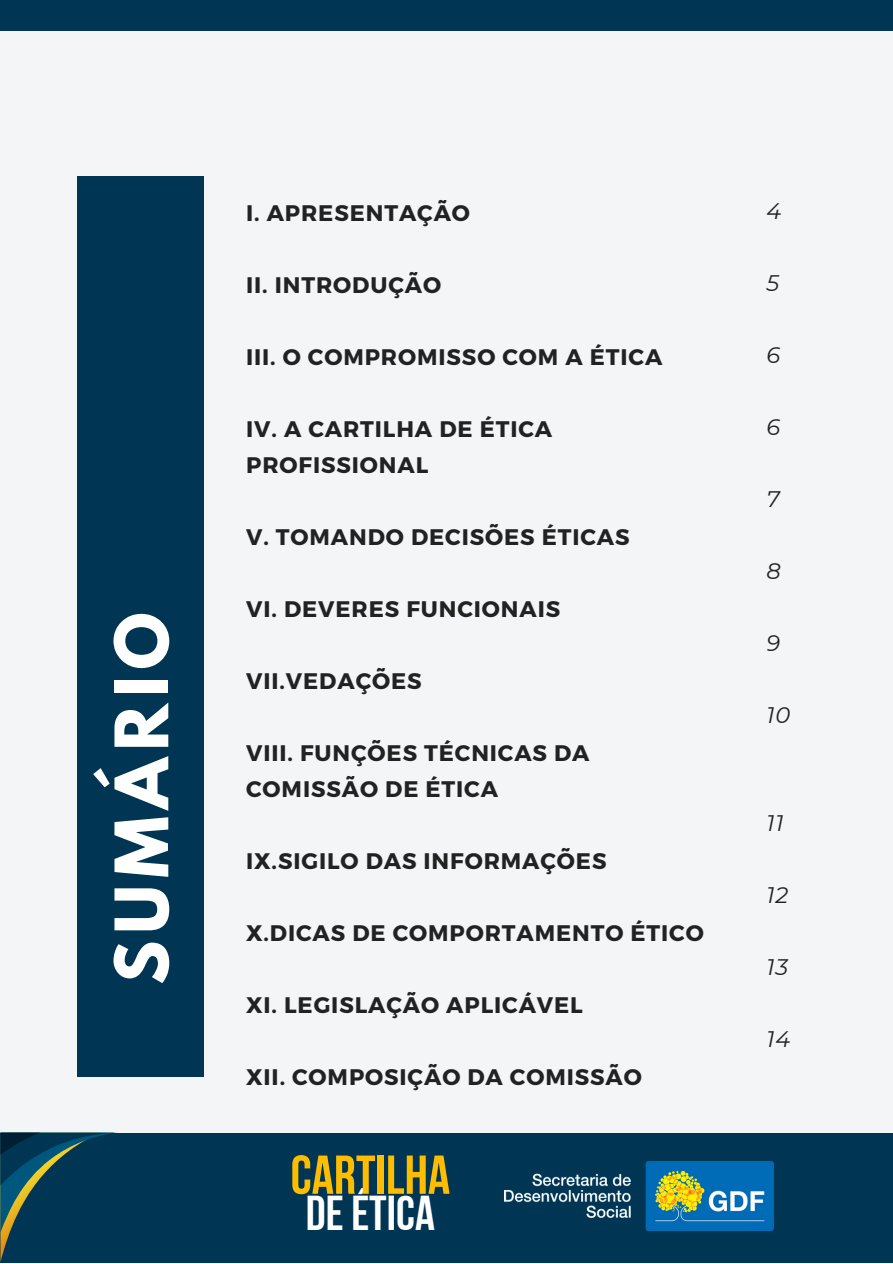
<style>
.page{position:relative;width:893px;height:1264px;background:#fff}
.page>*{position:absolute;margin:0;border:0;box-sizing:border-box;transform-origin:0 0}
.t1{font:700 65.25px "League Spartan";letter-spacing:.11em;color:#fff}
.t2{font:54.6px "Bebas Neue Cyrillic";color:#ffbd00}
.t3{font:48.75px "Bebas Neue Cyrillic";color:#fff}
.t4{font:700 22.5px/36px "Montserrat";letter-spacing:.04em;color:#222}
.t5{font:italic 22.5px "Montserrat";letter-spacing:.04em;color:#222}
</style>
<div class="page">
<div style="left:0;top:0;width:892px;height:1262px;background:#f3f5f7"></div>
<div style="left:78px;top:176px;width:126px;height:900px;background:#003653"></div>
<div style="left:0;top:0;width:892px;height:30px;background:#003653"></div>
<div style="left:0;top:1132px;width:892px;height:130px;background:#003653"></div>
<svg style="left:0;top:1132px;width:117px;height:129px"></svg>
<img style="left:504px;top:1161px;width:269px;height:68px">
<p class="t1" style="left:109px;top:984px;width:374px;rotate:-90deg">SUMÁRIO</p>
<p class="t4" style="left:246px;top:194px;width:225px">I. APRESENTAÇÃO</p>
<p class="t4" style="left:246px;top:266px;width:196px">II. INTRODUÇÃO</p>
<p class="t4" style="left:246px;top:338px;width:417px">III. O COMPROMISSO COM A ÉTICA</p>
<p class="t4" style="left:246px;top:410px;width:307px">IV. A CARTILHA DE ÉTICA<br>PROFISSIONAL</p>
<p class="t4" style="left:246px;top:518px;width:385px">V. TOMANDO DECISÕES ÉTICAS</p>
<p class="t4" style="left:246px;top:590px;width:315px">VI. DEVERES FUNCIONAIS</p>
<p class="t4" style="left:246px;top:662px;width:177px">VII.VEDAÇÕES</p>
<p class="t4" style="left:246px;top:734px;width:345px">VIII. FUNÇÕES TÉCNICAS DA<br>COMISSÃO DE ÉTICA</p>
<p class="t4" style="left:246px;top:841px;width:362px">IX.SIGILO DAS INFORMAÇÕES</p>
<p class="t4" style="left:246px;top:913px;width:459px">X.DICAS DE COMPORTAMENTO ÉTICO</p>
<p class="t4" style="left:246px;top:985px;width:338px">XI. LEGISLAÇÃO APLICÁVEL</p>
<p class="t4" style="left:246px;top:1057px;width:397px">XII. COMPOSIÇÃO DA COMISSÃO</p>
<p class="t2" style="left:290px;top:1152px;width:161px">CARTILHA</p>
<p class="t3" style="left:306px;top:1192px;width:130px">DEÉTICA</p>
<p class="t5" style="left:766px;top:197px;width:16px">4</p>
<p class="t5" style="left:766px;top:269px;width:14px">5</p>
<p class="t5" style="left:766px;top:341px;width:15px">6</p>
<p class="t5" style="left:766px;top:413px;width:15px">6</p>
<p class="t5" style="left:766px;top:485px;width:15px">7</p>
<p class="t5" style="left:766px;top:557px;width:16px">8</p>
<p class="t5" style="left:766px;top:629px;width:15px">9</p>
<p class="t5" style="left:766px;top:701px;width:25px">10</p>
<p class="t5" style="left:766px;top:809px;width:19px">11</p>
<p class="t5" style="left:766px;top:881px;width:23px">12</p>
<p class="t5" style="left:766px;top:952px;width:23px">13</p>
<p class="t5" style="left:766px;top:1024px;width:25px">14</p>
</div>
